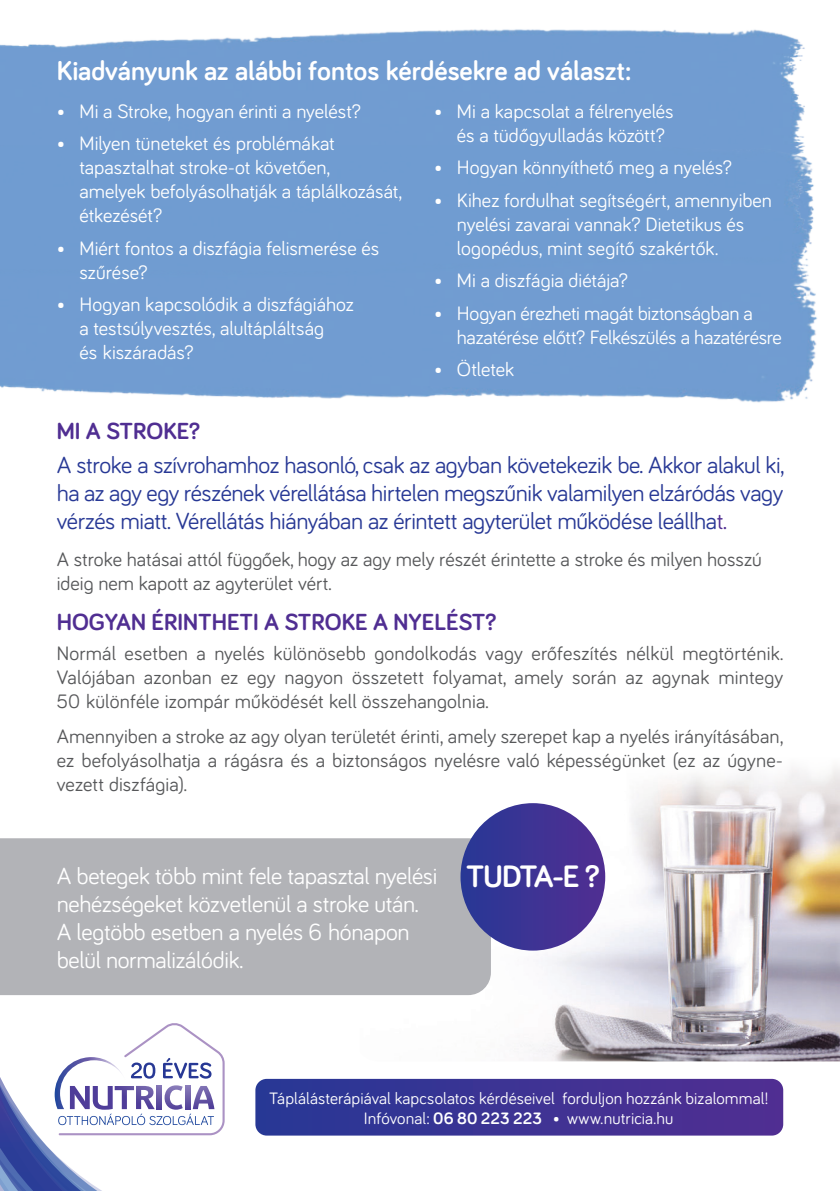
<style>
.page{position:relative;width:840px;height:1191px;background:#fff}
.page>*{position:absolute;margin:0;border:0;box-sizing:border-box;transform-origin:0 0}
.t1{font:700 32px "Bariol";letter-spacing:-.05em;color:#fff}
.t2{font:700 28px "Bariol";color:#fff}
.t3{font:24px/28px "Bariol";letter-spacing:-.015em;color:#273895;text-align:justify}
.t4{font:24px/28px "Bariol";letter-spacing:-.01em;color:#fff}
.t5{font:700 24px "Bariol";color:#502e92}
.t6{font:20px/24px "Bariol";color:#fff}
.t7{font:20px/24px "Bariol";color:#57585a;text-align:justify}
.t8{font:17px/20.8px "Bariol";letter-spacing:.005em;color:#fff;text-align:center}
.s1{color:#502e92}
.s2{font-weight:700}
</style>
<div class="page">
<img style="left:490px;top:767px;width:349px;height:294px">
<svg style="left:0;top:1023px;width:224px;height:168px"></svg>
<svg style="left:255px;top:1078px;width:527px;height:57px;background:#403695"></svg>
<img style="left:0;top:29px;width:805px;height:79px">
<div style="left:0;top:108px;width:817px;height:295px;background:#719cd1"></div>
<div style="left:0;top:838px;width:490px;height:157px;background:#b2b3b7"></div>
<svg style="left:460px;top:803px;width:145px;height:147px;background:#615aa6"></svg>
<h2 class="t2" style="left:57px;top:51px;width:576px">Kiadványunk az alábbi fontos kérdésekre ad választ:</h2>
<p class="t6" style="left:57px;top:98px;width:306px">• Mi a Stroke, hogyan érinti a nyelést?</p>
<p class="t6" style="left:79px;top:131px;width:324px;text-indent:-23px">• Milyen tüneteket és problémákat tapasztalhat stroke-ot követően,<br>amelyek befolyásolhatják a táplálkozását, étkezését?</p>
<p class="t6" style="left:79px;top:235px;width:301px;text-indent:-23px">• Miért fontos a diszfágia felismerése és szűrése?</p>
<p class="t6" style="left:79px;top:292px;width:276px;text-indent:-23px">• Hogyan kapcsolódik a diszfágiához a testsúlyvesztés, alultápláltság<br>és kiszáradás?</p>
<p class="t6" style="left:456px;top:98px;width:218px;text-indent:-23px">• Mi a kapcsolat a félrenyelés és a tüdőgyulladás között?</p>
<p class="t6" style="left:434px;top:155px;width:299px">• Hogyan könnyíthető meg a nyelés?</p>
<p class="t6" style="left:456px;top:187px;width:316px;text-indent:-23px">• Kihez fordulhat segítségért, amennyiben nyelési zavarai vannak? Dietetikus és logopédus, mint segítő szakértők.</p>
<p class="t6" style="left:434px;top:268px;width:195px">• Mi a diszfágia diétája?</p>
<p class="t6" style="left:456px;top:300px;width:326px;text-indent:-23px">• Hogyan érezheti magát biztonságban a hazatérése előtt? Felkészülés a hazatérésre</p>
<p class="t6" style="left:434px;top:357px;width:81px">• Ötletek</p>
<p class="t5" style="left:57px;top:414px;width:145px">MI A STROKE?</p>
<p class="t3" style="left:57px;top:449px;width:728px">A stroke a szívrohamhoz hasonló, csak az agyban követekezik be. Akkor alakul ki, ha az agy egy részének vérellátása hirtelen megszűnik valamilyen elzáródás vagy vérzés miatt. Vérellátás hiányában az érintett agyterület működése leállha<span class="s1">t.</span></p>
<p class="t7" style="left:57px;top:546px;width:706px">A stroke hatásai attól függőek, hogy az agy mely részét érintette a stroke és milyen hosszú ideig nem kapott az agyterület vért.</p>
<p class="t5" style="left:57px;top:606px;width:440px">HOGYAN ÉRINTHETI A STROKE A NYELÉST?</p>
<p class="t7" style="left:57px;top:640px;width:727px">Normál esetben a nyelés különösebb gondolkodás vagy erőfeszítés nélkül megtörténik.<br>Valójában azonban ez egy nagyon összetett folyamat, amely során az agynak mintegy 50 különféle izompár működését kell összehangolnia.</p>
<p class="t7" style="left:57px;top:724px;width:727px">Amennyiben a stroke az agy olyan területét érinti, amely szerepet kap a nyelés irányításában, ez befolyásolhatja a rágásra és a biztonságos nyelésre való képességünket (ez az úgyne&shy;vezett diszfágia).</p>
<p class="t4" style="left:57px;top:861px;width:382px">A betegek több mint fele tapasztal nyelési nehézségeket közvetlenül a stroke után.<br>A legtöbb esetben a nyelés 6 hónapon belül normalizálódik.</p>
<h1 class="t1" style="left:466px;top:854px;width:135px">TUDTA-E ?</h1>
<p class="t8" style="left:269px;top:1086px;width:500px">Táplálásterápiával kapcsolatos kérdéseivel forduljon hozzánk bizalommal!<br>Infóvonal: <span class="s2">06 80 223 223 •</span> www.nutricia.hu</p>
</div>
